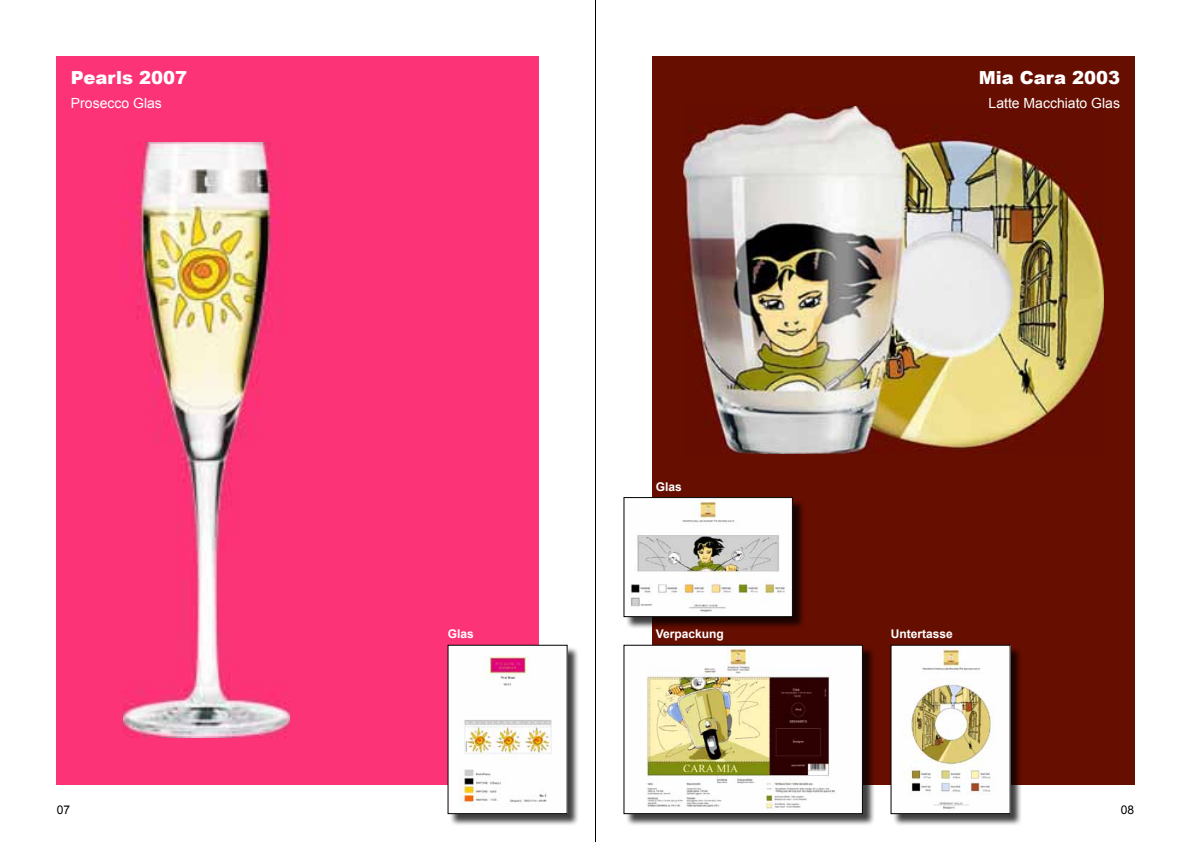
<style>
.page{position:relative;width:1191px;height:842px;background:#fff}
.page>*{position:absolute;margin:0;border:0;box-sizing:border-box;transform-origin:0 0}
.t1{font:900 18px "Arial";color:#fff}
.t2{font:14px "Arial";color:#fff}
.t3{font:700 12px "Arial";color:#fff}
.t4{font:12px "Arial";color:#000}
</style>
<div class="page">
<div style="left:57px;top:57px;width:482px;height:728px;background:#fc3377"></div>
<img style="left:123px;top:142px;width:167px;height:595px">
<div style="left:652px;top:57px;width:482px;height:728px;background:#660e00"></div>
<img style="left:683px;top:107px;width:420px;height:347px">
<div style="left:625px;top:647px;width:250px;height:179px;background:#000;opacity:.75"></div>
<img style="left:626px;top:647px;width:234px;height:165px">
<div style="left:449px;top:647px;width:131px;height:179px;background:#000;opacity:.75"></div>
<img style="left:450px;top:647px;width:115px;height:165px">
<div style="left:892px;top:647px;width:130px;height:179px;background:#000;opacity:.75"></div>
<img style="left:893px;top:647px;width:115px;height:165px">
<div style="left:625px;top:499px;width:180px;height:130px;background:#000;opacity:.75"></div>
<img style="left:626px;top:499px;width:164px;height:116px">
<div style="left:624px;top:497px;width:168px;height:120px;border:1px solid #000"></div>
<hr style="left:595px;top:0;width:1px;height:842px;background:#000">
<p class="t1" style="left:71px;top:64px;width:118px">Pearls 2007</p>
<p class="t2" style="left:71px;top:94px;width:93px">Prosecco Glas</p>
<p class="t1" style="left:978px;top:64px;width:143px">Mia Cara 2003</p>
<p class="t2" style="left:988px;top:94px;width:133px">Latte Macchiato Glas</p>
<p class="t3" style="left:655px;top:479px;width:28px">Glas</p>
<p class="t3" style="left:448px;top:626px;width:28px">Glas</p>
<p class="t3" style="left:655px;top:626px;width:70px">Verpackung</p>
<p class="t3" style="left:891px;top:626px;width:64px">Untertasse</p>
<p class="t4" style="left:57px;top:802px;width:15px">07</p>
<p class="t4" style="left:1121px;top:802px;width:15px">08</p>
</div>
